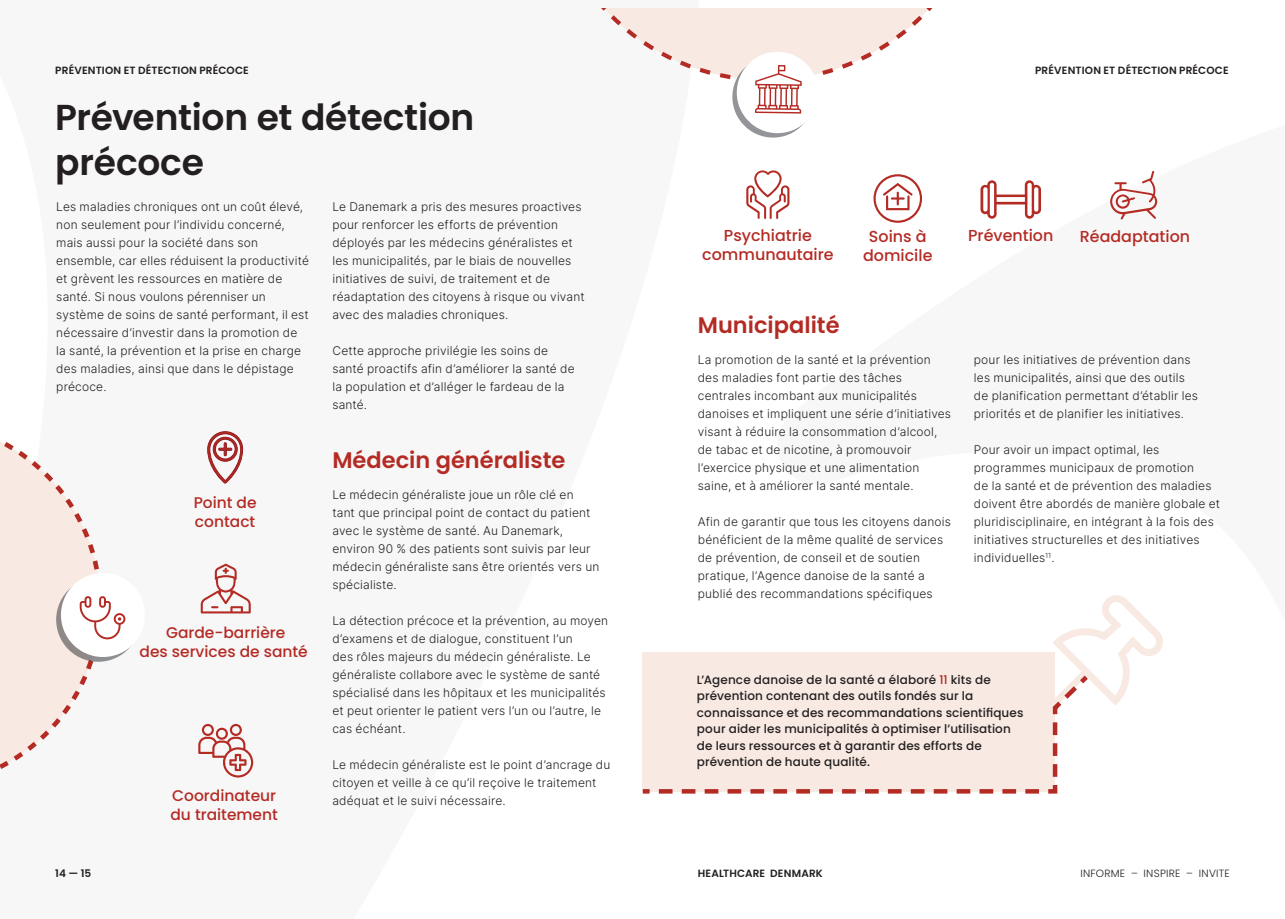
<style>
.page{position:relative;width:1285px;height:919px;background:#fff}
.page>*{position:absolute;margin:0;border:0;box-sizing:border-box;transform-origin:0 0}
.Rubrik_Kapitel{font:600 36px/45px "Poppins";letter-spacing:-.01em;color:#231f20}
.t1{font:600 22.5px "Poppins";color:#b42b24}
.t2{font:500 15.9px/19px "Poppins";color:#b42b24;text-align:center}
.t3{font:500 15.45px/18.6px "Poppins";color:#b42b24}
.Brød{font:300 12px/18px "Inter";letter-spacing:.015em;color:#231f20}
.Brød_Header{font:500 12px/16.5px "Poppins";letter-spacing:.01em;color:#231f20}
.Paginering__footer{font:600 10.5px "Poppins";letter-spacing:.01em;color:#231f20}
.t4{font:300 10.5px "Poppins";letter-spacing:.025em;color:#231f20}
.s1{color:#b42b24}
</style>
<div class="page">
<div style="left:642px;top:652px;width:412px;height:139px;background:#f8e9e2"></div>
<svg style="left:1053px;top:595px;width:109px;height:111px"></svg>
<svg style="left:642px;top:670px;width:450px;height:124px"></svg>
<svg style="left:732px;top:56px;width:81px;height:82px"></svg>
<div style="left:736px;top:52px;width:82px;height:81px;background:#fff;border-radius:50%"></div>
<svg style="left:602px;top:9px;width:330px;height:109px"></svg>
<svg style="left:746px;top:170px;width:43px;height:49px"></svg>
<svg style="left:980px;top:180px;width:60px;height:39px"></svg>
<svg style="left:1110px;top:171px;width:46px;height:48px"></svg>
<svg style="left:873px;top:174px;width:48px;height:49px"></svg>
<svg style="left:0;top:441px;width:132px;height:328px"></svg>
<svg style="left:198px;top:723px;width:55px;height:54px"></svg>
<svg style="left:207px;top:431px;width:36px;height:52px"></svg>
<svg style="left:201px;top:563px;width:50px;height:50px"></svg>
<p class="Paginering__footer" style="left:55px;top:64px;width:195px">PRÉVENTION ET DÉTECTION PRÉCOCE</p>
<p class="Paginering__footer" style="left:1034px;top:64px;width:195px">PRÉVENTION ET DÉTECTION PRÉCOCE</p>
<p class="Rubrik_Kapitel" style="left:55px;top:95px;width:420px">Prévention et détection précoce</p>
<p class="Brød" style="left:56px;top:197px;width:254px">Les maladies chroniques ont un coût élevé, non seulement pour l’individu concerné, mais aussi pour la société dans son ensemble, car elles réduisent la productivité et grèvent les ressources en matière de santé. Si nous voulons pérenniser un système de soins de santé performant, il est nécessaire d’investir dans la promotion de la santé, la prévention et la prise en charge des maladies, ainsi que dans le dépistage précoce.</p>
<p class="Brød" style="left:332px;top:197px;width:254px">Le Danemark a pris des mesures proactives pour renforcer les efforts de prévention déployés par les médecins généralistes et les municipalités, par le biais de nouvelles initiatives de suivi, de traitement et de réadaptation des citoyens à risque ou vivant avec des maladies chroniques.</p>
<p class="Brød" style="left:332px;top:341px;width:244px">Cette approche privilégie les soins de santé proactifs afin d’améliorer la santé de la population et d’alléger le fardeau de la santé.</p>
<p class="t3" style="left:194px;top:493px;width:64px">Point de contact</p>
<p class="t3" style="left:140px;top:623px;width:170px;text-align:center">Garde-barrière<br>des services de santé</p>
<p class="t3" style="left:170px;top:786px;width:109px">Coordinateur du traitement</p>
<p class="t1" style="left:332px;top:447px;width:234px">Médecin généraliste</p>
<p class="Brød" style="left:332px;top:485px;width:269px">Le médecin généraliste joue un rôle clé en<br>tant que principal point de contact du patient avec le système de santé. Au Danemark, environ 90 % des patients sont suivis par leur médecin généraliste sans être orientés vers un spécialiste.</p>
<p class="Brød" style="left:332px;top:611px;width:277px">La détection précoce et la prévention, au moyen d’examens et de dialogue, constituent l’un<br>des rôles majeurs du médecin généraliste. Le généraliste collabore avec le système de santé spécialisé dans les hôpitaux et les municipalités et peut orienter le patient vers l’un ou l’autre, le cas échéant.</p>
<p class="Brød" style="left:332px;top:755px;width:279px">Le médecin généraliste est le point d’ancrage du citoyen et veille à ce qu’il reçoive le traitement adéquat et le suivi nécessaire.</p>
<p class="t2" style="left:702px;top:226px;width:133px">Psychiatrie communautaire</p>
<p class="t2" style="left:868px;top:226px;width:59px">Soins à</p>
<p class="t2" style="left:967px;top:226px;width:87px">Prévention</p>
<p class="t2" style="left:1079px;top:227px;width:112px">Réadaptation</p>
<p class="t2" style="left:862px;top:246px;width:71px">domicile</p>
<p class="t1" style="left:697px;top:312px;width:143px">Municipalité</p>
<p class="Brød" style="left:697px;top:350px;width:255px">La promotion de la santé et la prévention des maladies font partie des tâches centrales incombant aux municipalités danoises et impliquent une série d’initiatives visant à réduire la consommation d’alcool, de tabac et de nicotine, à promouvoir l’exercice physique et une alimentation saine, et à améliorer la santé mentale.</p>
<p class="Brød" style="left:697px;top:512px;width:255px">Afin de garantir que tous les citoyens danois bénéficient de la même qualité de services de prévention, de conseil et de soutien pratique, l’Agence danoise de la santé a publié des recommandations spécifiques</p>
<p class="Brød" style="left:973px;top:350px;width:226px">pour les initiatives de prévention dans les municipalités, ainsi que des outils de planification permettant d’établir les priorités et de planifier les initiatives.</p>
<p class="Brød" style="left:973px;top:440px;width:248px">Pour avoir un impact optimal, les programmes municipaux de promotion<br>de la santé et de prévention des maladies doivent être abordés de manière globale et pluridisciplinaire, en intégrant à la fois des initiatives structurelles et des initiatives individuelles<sup>11</sup>.</p>
<p class="Brød_Header" style="left:696px;top:671px;width:328px">L’Agence danoise de la santé a élaboré <span class="s1">11</span> kits de prévention contenant des outils fondés sur la connaissance et des recommandations scientifiques pour aider les municipalités à optimiser l’utilisation de leurs ressources et à garantir des efforts de prévention de haute qualité.</p>
<p class="Paginering__footer" style="left:55px;top:867px;width:38px">14 — 15</p>
<p class="Paginering__footer" style="left:697px;top:867px;width:126px">HEALTHCARE DENMARK</p>
<p class="t4" style="left:1080px;top:867px;width:151px">INFORME – INSPIRE – INVITE</p>
</div>
